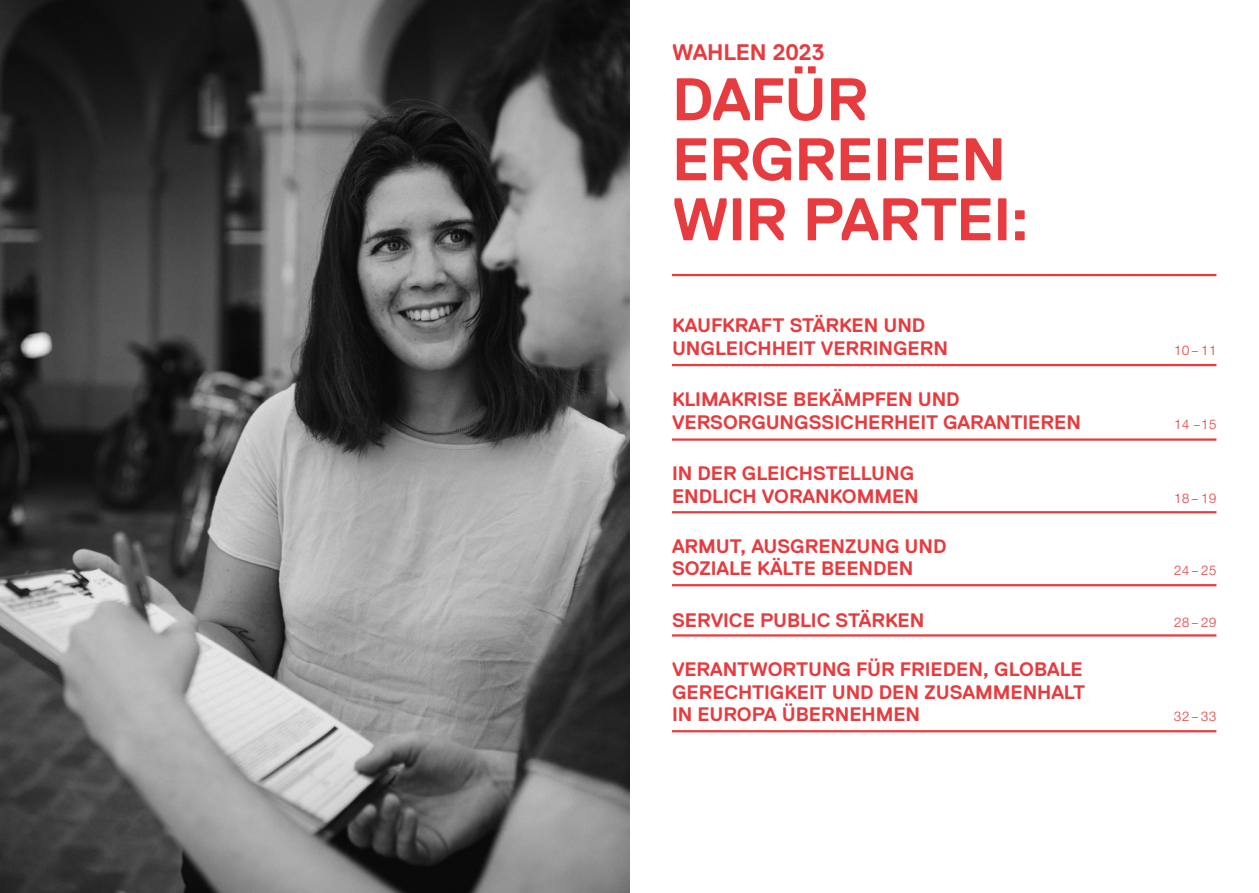
<style>
.page{position:relative;width:1259px;height:893px;background:#fff}
.page>*{position:absolute;margin:0;border:0;box-sizing:border-box;transform-origin:0 0}
.t1{font:700 60px/60px "Replica";letter-spacing:-.015em;color:#e73c3f}
.t2{font:700 22.5px "Replica";letter-spacing:-.005em;color:#e73c3f}
.t3{font:700 19.5px/22.5px "Replica";letter-spacing:-.005em;color:#e73c3f}
.t4{font:14.25px "Nimbus San Nov";color:#e73c3f}
</style>
<div class="page">
<img style="left:2px;top:2px;width:627px;height:889px">
<hr style="left:672px;top:274px;width:544px;height:2px;background:#e73c3f">
<hr style="left:672px;top:364px;width:544px;height:2px;background:#e73c3f">
<hr style="left:672px;top:438px;width:544px;height:3px;background:#e73c3f">
<hr style="left:672px;top:511px;width:544px;height:2px;background:#e73c3f">
<hr style="left:672px;top:584px;width:544px;height:2px;background:#e73c3f">
<hr style="left:672px;top:634px;width:544px;height:3px;background:#e73c3f">
<hr style="left:672px;top:730px;width:544px;height:2px;background:#e73c3f">
<hr style="left:629px;top:0;width:1px;height:893px;background:#2f2912">
<p class="t2" style="left:672px;top:40px;width:154px">WAHLEN 2023</p>
<h1 class="t1" style="left:672px;top:70px;width:359px">DAFÜR<br>ERGREIFEN<br>WIR PARTEI:</h1>
<p class="t3" style="left:672px;top:314px;width:278px">KAUFKRAFT STÄRKEN UND<br>UNGLEICHHEIT VERRINGERN</p>
<p class="t3" style="left:672px;top:388px;width:410px">KLIMAKRISE BEKÄMPFEN UND<br>VERSORGUNGSSICHERHEIT GARANTIEREN</p>
<p class="t3" style="left:672px;top:462px;width:248px">IN DER GLEICHSTELLUNG<br>ENDLICH VORANKOMMEN</p>
<p class="t3" style="left:672px;top:535px;width:276px">ARMUT, AUSGRENZUNG UND<br>SOZIALE KÄLTE BEENDEN</p>
<p class="t3" style="left:672px;top:608px;width:254px">SERVICE PUBLIC STÄRKEN</p>
<p class="t3" style="left:672px;top:658px;width:415px;text-align:justify">VERANTWORTUNG FÜR FRIEDEN, GLOBALE GERECHTIGKEIT UND DEN ZUSAMMENHALT IN EUROPA ÜBERNEHMEN</p>
<p class="t4" style="left:1174px;top:342px;width:44px">10–11</p>
<p class="t4" style="left:1174px;top:416px;width:44px">14 –15</p>
<p class="t4" style="left:1174px;top:490px;width:44px">18–19</p>
<p class="t4" style="left:1174px;top:562px;width:44px">24–25</p>
<p class="t4" style="left:1174px;top:614px;width:44px">28–29</p>
<p class="t4" style="left:1174px;top:708px;width:44px">32–33</p>
</div>
